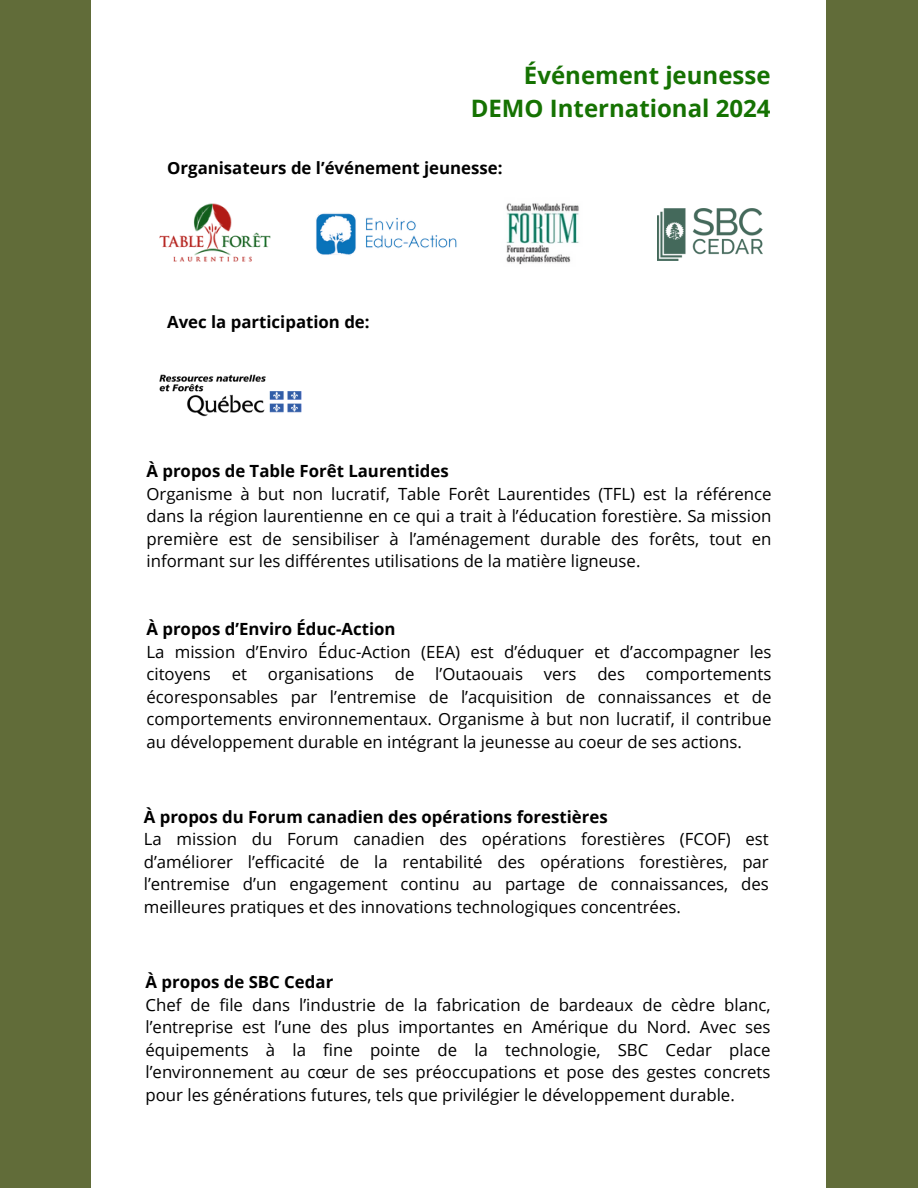
<style>
.page{position:relative;width:918px;height:1188px;background:#616c39}
.page>*{position:absolute;margin:0;border:0;box-sizing:border-box;transform-origin:0 0}
.t1{font:700 24px/32.7px "Open Sans";color:#157202;text-align:right}
.t2{font:16.8px/22.5px "Open Sans";color:#000;text-align:justify}
.t3{font:700 16.8px "Open Sans";color:#000}
</style>
<div class="page">
<div style="left:92px;top:0;width:734px;height:1188px;background:#fff"></div>
<img style="left:159px;top:374px;width:143px;height:43px">
<img style="left:159px;top:203px;width:112px;height:59px">
<img style="left:316px;top:213px;width:141px;height:43px">
<img style="left:506px;top:203px;width:73px;height:62px">
<img style="left:657px;top:208px;width:105px;height:53px">
<h2 class="t1" style="left:471px;top:59px;width:301px">Événement jeunesse<br>DEMO International 2024</h2>
<p class="t3" style="left:167px;top:156px;width:337px">Organisateurs de l’événement jeunesse:</p>
<p class="t3" style="left:167px;top:310px;width:204px">Avec la participation de:</p>
<h1 class="t3" style="left:146px;top:459px;width:304px">À propos de Table Forêt Laurentides</h1>
<h2 class="t2" style="left:146px;top:482px;width:627px">Organisme à but non lucratif, Table Forêt Laurentides (TFL) est la référence dans la région laurentienne en ce qui a trait à l’éducation forestière. Sa mission première est de sensibiliser à l’aménagement durable des forêts, tout en informant sur les différentes utilisations de la matière ligneuse.</h2>
<p class="t3" style="left:146px;top:618px;width:251px">À propos d’Enviro Éduc-Action</p>
<p class="t2" style="left:146px;top:640px;width:627px">La mission d’Enviro Éduc-Action (EEA) est d’éduquer et d’accompagner les citoyens et organisations de l’Outaouais vers des comportements écoresponsables par l’entremise de l’acquisition de connaissances et de comportements environnementaux. Organisme à but non lucratif, il contribue au développement durable en intégrant la jeunesse au coeur de ses actions.</p>
<p class="t3" style="left:144px;top:805px;width:465px">À propos du Forum canadien des opérations forestières</p>
<p class="t2" style="left:144px;top:828px;width:627px">La mission du Forum canadien des opérations forestières (FCOF) est d’améliorer l’efficacité de la rentabilité des opérations forestières, par l’entremise d’un engagement continu au partage de connaissances, des meilleures pratiques et des innovations technologiques concentrées.</p>
<p class="t3" style="left:146px;top:970px;width:189px">À propos de SBC Cedar</p>
<p class="t2" style="left:146px;top:993px;width:627px">Chef de file dans l’industrie de la fabrication de bardeaux de cèdre blanc, l’entreprise est l’une des plus importantes en Amérique du Nord. Avec ses équipements à la fine pointe de la technologie, SBC Cedar place l’environnement au cœur de ses préoccupations et pose des gestes concrets pour les générations futures, tels que privilégier le développement durable.</p>
</div>
